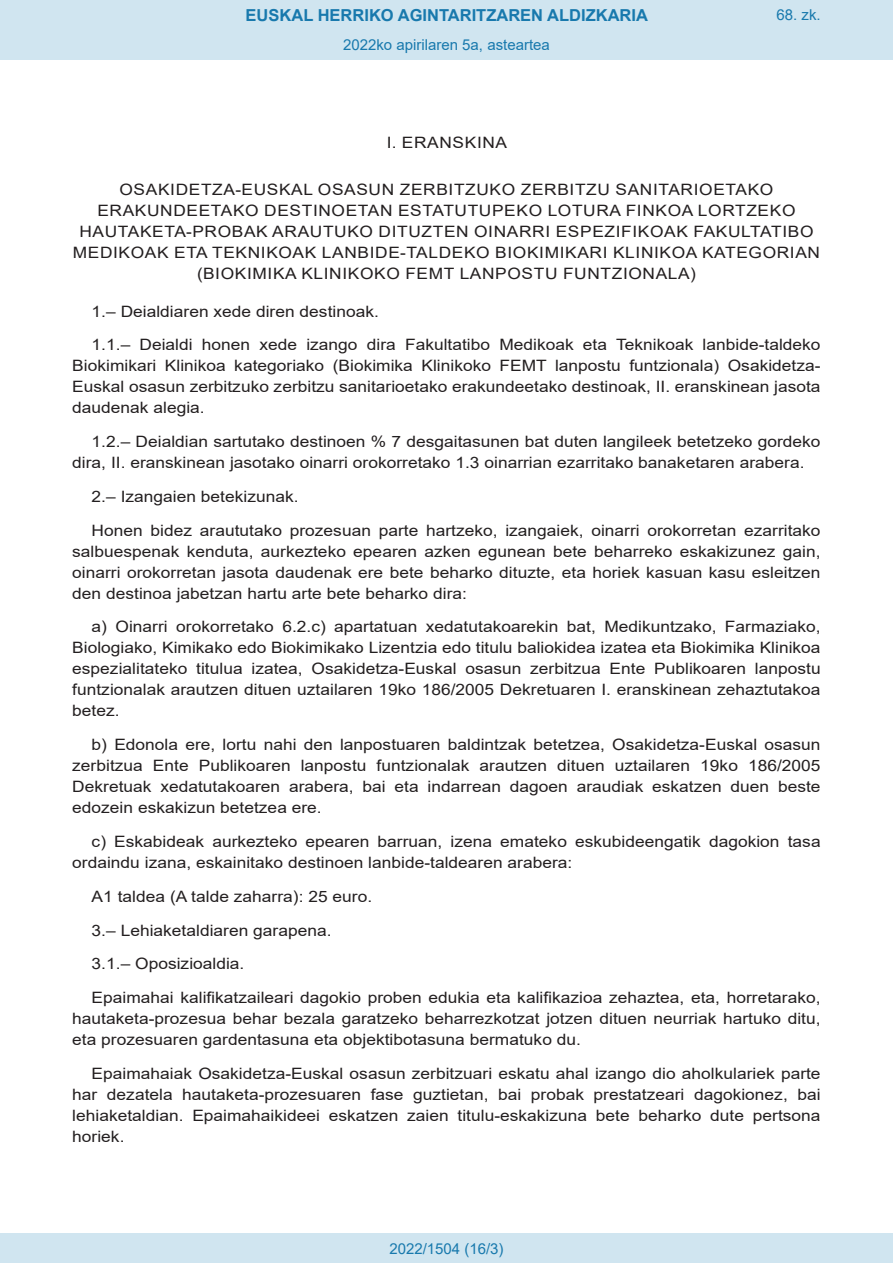
<style>
.page{position:relative;width:893px;height:1263px;background:#fff}
.page>*{position:absolute;margin:0;border:0;box-sizing:border-box;transform-origin:0 0}
.t1{font:700 16.5px "Arial";color:#1879ad}
.BOPVDetalle{font:15.6px/21px "Arial";color:#231f20;text-align:justify;scale:1.11 1}
.BOPVClave{font:15.6px/21px "Arial";letter-spacing:.035em;color:#231f20;text-align:center;scale:1.11 1}
.Paginacion_Centro{font:15px "Arial";color:#1879ad}
</style>
<div class="page">
<div style="left:0;top:0;width:893px;height:60px;background:#d0e5f0"></div>
<div style="left:0;top:1233px;width:893px;height:30px;background:#d0e5f0"></div>
<p class="t1" style="left:246px;top:3px;width:404px">EUSKAL HERRIKO AGINTARITZAREN ALDIZKARIA</p>
<p class="Paginacion_Centro" style="left:343px;top:35px;width:208px">2022ko apirilaren 5a, asteartea</p>
<p class="Paginacion_Centro" style="left:776px;top:5px;width:46px">68. zk.</p>
<p class="BOPVClave" style="left:387px;top:132px;width:110px">I. ERANSKINA</p>
<p class="BOPVClave" style="left:73px;top:179px;width:675px">OSAKIDETZA-EUSKAL OSASUN ZERBITZUKO ZERBITZU SANITARIOETAKO ERAKUNDEETAKO DESTINOETAN ESTATUTUPEKO LOTURA FINKOA LORTZEKO HAUTAKETA-PROBAK ARAUTUKO DITUZTEN OINARRI ESPEZIFIKOAK FAKULTATIBO MEDIKOAK ETA TEKNIKOAK LANBIDE-TALDEKO BIOKIMIKARI KLINIKOA KATEGORIAN (BIOKIMIKA KLINIKOKO FEMT LANPOSTU FUNTZIONALA)</p>
<p class="BOPVDetalle" style="left:92px;top:301px;width:260px">1.– Deialdiaren xede diren destinoak.</p>
<p class="BOPVDetalle" style="left:72px;top:334px;width:676px;text-indent:19px">1.1.– Deialdi honen xede izango dira Fakultatibo Medikoak eta Teknikoak lanbide-taldeko Biokimikari Klinikoa kategoriako (Biokimika Klinikoko FEMT lanpostu funtzionala) Osakidetza-Euskal osasun zerbitzuko zerbitzu sanitarioetako erakundeetako destinoak, II. eranskinean jasota daudenak alegia.</p>
<p class="BOPVDetalle" style="left:72px;top:431px;width:676px;text-indent:19px">1.2.– Deialdian sartutako destinoen % 7 desgaitasunen bat duten langileek betetzeko gordeko dira, II. eranskinean jasotako oinarri orokorretako 1.3 oinarrian ezarritako banaketaren arabera.</p>
<p class="BOPVDetalle" style="left:92px;top:486px;width:188px">2.– Izangaien betekizunak.</p>
<p class="BOPVDetalle" style="left:72px;top:520px;width:676px;text-indent:19px">Honen bidez araututako prozesuan parte hartzeko, izangaiek, oinarri orokorretan ezarritako salbuespenak kenduta, aurkezteko epearen azken egunean bete beharreko eskakizunez gain, oinarri orokorretan jasota daudenak ere bete beharko dituzte, eta horiek kasuan kasu esleitzen den destinoa jabetzan hartu arte bete beharko dira:</p>
<p class="BOPVDetalle" style="left:72px;top:616px;width:676px;text-indent:19px">a) Oinarri orokorretako 6.2.c) apartatuan xedatutakoarekin bat, Medikuntzako, Farmaziako, Biologiako, Kimikako edo Biokimikako Lizentzia edo titulu baliokidea izatea eta Biokimika Klinikoa espezialitateko titulua izatea, Osakidetza-Euskal osasun zerbitzua Ente Publikoaren lanpostu funtzionalak arautzen dituen uztailaren 19ko 186/2005 Dekretuaren I. eranskinean zehaztutakoa betez.</p>
<p class="BOPVDetalle" style="left:72px;top:734px;width:676px;text-indent:19px">b) Edonola ere, lortu nahi den lanpostuaren baldintzak betetzea, Osakidetza-Euskal osasun zerbitzua Ente Publikoaren lanpostu funtzionalak arautzen dituen uztailaren 19ko 186/2005<br>Dekretuak xedatutakoaren arabera, bai eta indarrean dagoen araudiak eskatzen duen beste edozein eskakizun betetzea ere.</p>
<p class="BOPVDetalle" style="left:72px;top:831px;width:676px;text-indent:19px">c) Eskabideak aurkezteko epearen barruan, izena emateko eskubideengatik dagokion tasa ordaindu izana, eskainitako destinoen lanbide-taldearen arabera:</p>
<p class="BOPVDetalle" style="left:92px;top:886px;width:254px">A1 taldea (A talde zaharra): 25 euro.</p>
<p class="BOPVDetalle" style="left:92px;top:919px;width:218px">3.– Lehiaketaldiaren garapena.</p>
<p class="BOPVDetalle" style="left:92px;top:953px;width:139px">3.1.– Oposizioaldia.</p>
<p class="BOPVDetalle" style="left:72px;top:987px;width:676px;text-indent:19px">Epaimahai kalifikatzaileari dagokio proben edukia eta kalifikazioa zehaztea, eta, horretarako, hautaketa-prozesua behar bezala garatzeko beharrezkotzat jotzen dituen neurriak hartuko ditu, eta prozesuaren gardentasuna eta objektibotasuna bermatuko du.</p>
<p class="BOPVDetalle" style="left:72px;top:1063px;width:676px;text-indent:19px">Epaimahaiak Osakidetza-Euskal osasun zerbitzuari eskatu ahal izango dio aholkulariek parte har dezatela hautaketa-prozesuaren fase guztietan, bai probak prestatzeari dagokionez, bai lehiaketaldian. Epaimahaikideei eskatzen zaien titulu-eskakizuna bete beharko dute pertsona horiek.</p>
<p class="Paginacion_Centro" style="left:389px;top:1238px;width:116px">2022/1504 (16/3)</p>
</div>
